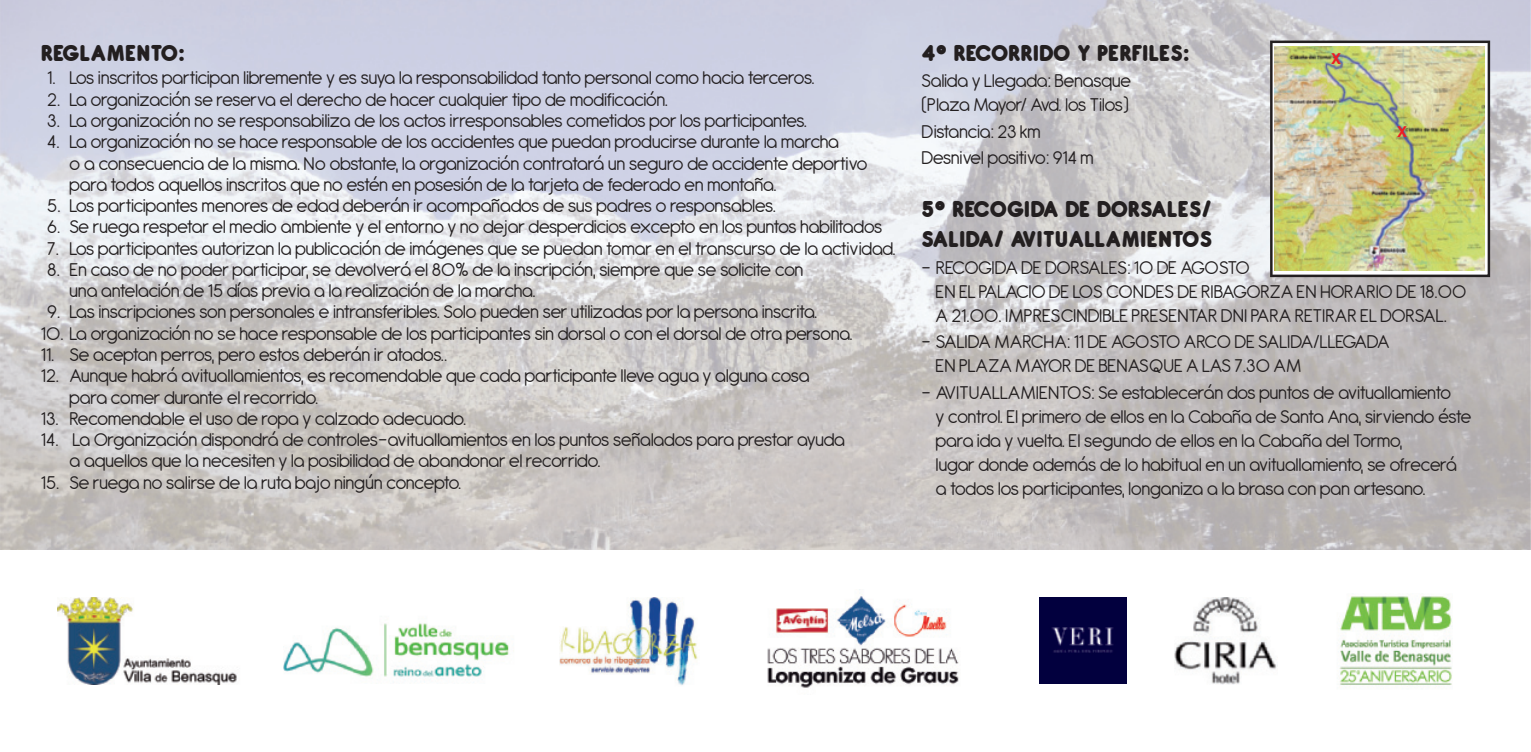
<style>
.page{position:relative;width:1531px;height:752px;background:#fff}
.page>*{position:absolute;margin:0;border:0;box-sizing:border-box;transform-origin:0 0}
.t1{font:800 25px/30px "Antipasto";letter-spacing:.005em;color:#231f20}
.t2{font:20px/21.2px "Antipasto";letter-spacing:-.035em;color:#231f20}
.t3{font:20px/24px "Antipasto";letter-spacing:.005em;color:#231f20}
.t4{font:700 15px "Helvetica";color:#ee1d23}
</style>
<div class="page">
<img style="left:0;top:0;width:1531px;height:550px">
<img style="left:559px;top:597px;width:139px;height:88px">
<img style="left:767px;top:589px;width:192px;height:99px">
<img style="left:283px;top:623px;width:231px;height:56px">
<svg style="left:1270px;top:41px;width:220px;height:236px"></svg>
<img style="left:1275px;top:47px;width:209px;height:223px">
<img style="left:1339px;top:596px;width:113px;height:91px">
<img style="left:1040px;top:597px;width:86px;height:86px">
<img style="left:1174px;top:597px;width:103px;height:87px">
<img style="left:57px;top:597px;width:180px;height:87px">
<p class="t1" style="left:41px;top:37px;width:146px">REGLAMENTO:</p>
<p class="t2" style="left:47px;top:67px;width:769px">1. Los inscritos participan libremente y es suya la responsabilidad tanto personal como hacia terceros.</p>
<p class="t2" style="left:47px;top:88px;width:622px">2. La organización se reserva el derecho de hacer cualquier tipo de modificación.</p>
<p class="t2" style="left:47px;top:109px;width:761px">3. La organización no se responsabiliza de los actos irresponsables cometidos por los participantes.</p>
<p class="t2" style="left:69px;top:131px;width:800px;text-indent:-22px">4. La organización no se hace responsable de los accidentes que puedan producirse durante la marcha<br>o a consecuencia de la misma. No obstante, la organización contratará un seguro de accidente deportivo para todos aquellos inscritos que no estén en posesión de la tarjeta de federado en montaña.</p>
<p class="t2" style="left:47px;top:194px;width:730px">5. Los participantes menores de edad deberán ir acompañados de sus padres o responsables.</p>
<p class="t2" style="left:47px;top:216px;width:837px">6. Se ruega respetar el medio ambiente y el entorno y no dejar desperdicios excepto en los puntos habilitados</p>
<p class="t2" style="left:47px;top:237px;width:850px">7. Los participantes autorizan la publicación de imágenes que se puedan tomar en el transcurso de la actividad.</p>
<p class="t2" style="left:69px;top:258px;width:736px;text-indent:-22px">8. En caso de no poder participar, se devolverá el 80% de la inscripción, siempre que se solicite con una antelación de 15 días previa a la realización de la marcha.</p>
<p class="t2" style="left:47px;top:301px;width:772px">9. Las inscripciones son personales e intransferibles. Solo pueden ser utilizadas por la persona inscrita.</p>
<p class="t2" style="left:41px;top:322px;width:813px">10. La organización no se hace responsable de los participantes sin dorsal o con el dorsal de otra persona.</p>
<p class="t2" style="left:41px;top:343px;width:408px">11. Se aceptan perros, pero estos deberán ir atados..</p>
<p class="t2" style="left:69px;top:364px;width:742px;text-indent:-28px">12. Aunque habrá avituallamientos, es recomendable que cada participante lleve agua y alguna cosa para comer durante el recorrido.</p>
<p class="t2" style="left:41px;top:407px;width:427px">13. Recomendable el uso de ropa y calzado adecuado.</p>
<p class="t2" style="left:69px;top:428px;width:777px;text-indent:-28px">14. La Organización dispondrá de controles-avituallamientos en los puntos señalados para prestar ayuda a aquellos que la necesiten y la posibilidad de abandonar el recorrido.</p>
<p class="t2" style="left:41px;top:471px;width:422px">15. Se ruega no salirse de la ruta bajo ningún concepto.</p>
<p class="t1" style="left:921px;top:37px;width:270px">4º RECORRIDO Y PERFILES:</p>
<p class="t2" style="left:921px;top:68px;width:211px;line-height:24px">Salida y Llegada: Benasque (Plaza Mayor/ Avd. los Tilos)</p>
<p class="t2" style="left:921px;top:118px;width:174px;line-height:26.5px">Distancia: 23 km<br>Desnivel positivo: 914 m</p>
<p class="t1" style="left:921px;top:194px;width:293px">5º RECOGIDA DE DORSALES/<br>SALIDA/ AVITUALLAMIENTOS</p>
<p class="t3" style="left:935px;top:255px;width:532px;text-indent:-14px">- RECOGIDA DE DORSALES: 10 DE AGOSTO<br>EN EL PALACIO DE LOS CONDES DE RIBAGORZA EN HORARIO DE 18.00<br>A 21.00. IMPRESCINDIBLE PRESENTAR DNI PARA RETIRAR EL DORSAL.</p>
<p class="t3" style="left:935px;top:329px;width:456px;text-indent:-14px">- SALIDA MARCHA: 11 DE AGOSTO ARCO DE SALIDA/LLEGADA<br>EN PLAZA MAYOR DE BENASQUE A LAS 7.30 AM</p>
<p class="t2" style="left:935px;top:380px;width:537px;line-height:24px;text-indent:-14px">- AVITUALLAMIENTOS: Se establecerán dos puntos de avituallamiento<br>y control. El primero de ellos en la Cabaña de Santa Ana, sirviendo éste para ida y vuelta. El segundo de ellos en la Cabaña del Tormo,<br>lugar donde además de lo habitual en un avituallamiento, se ofrecerá a todos los participantes, longaniza a la brasa con pan artesano.</p>
<p class="t4" style="left:1331px;top:52px;width:12px">X</p>
<p class="t4" style="left:1397px;top:125px;width:12px">X</p>
</div>
